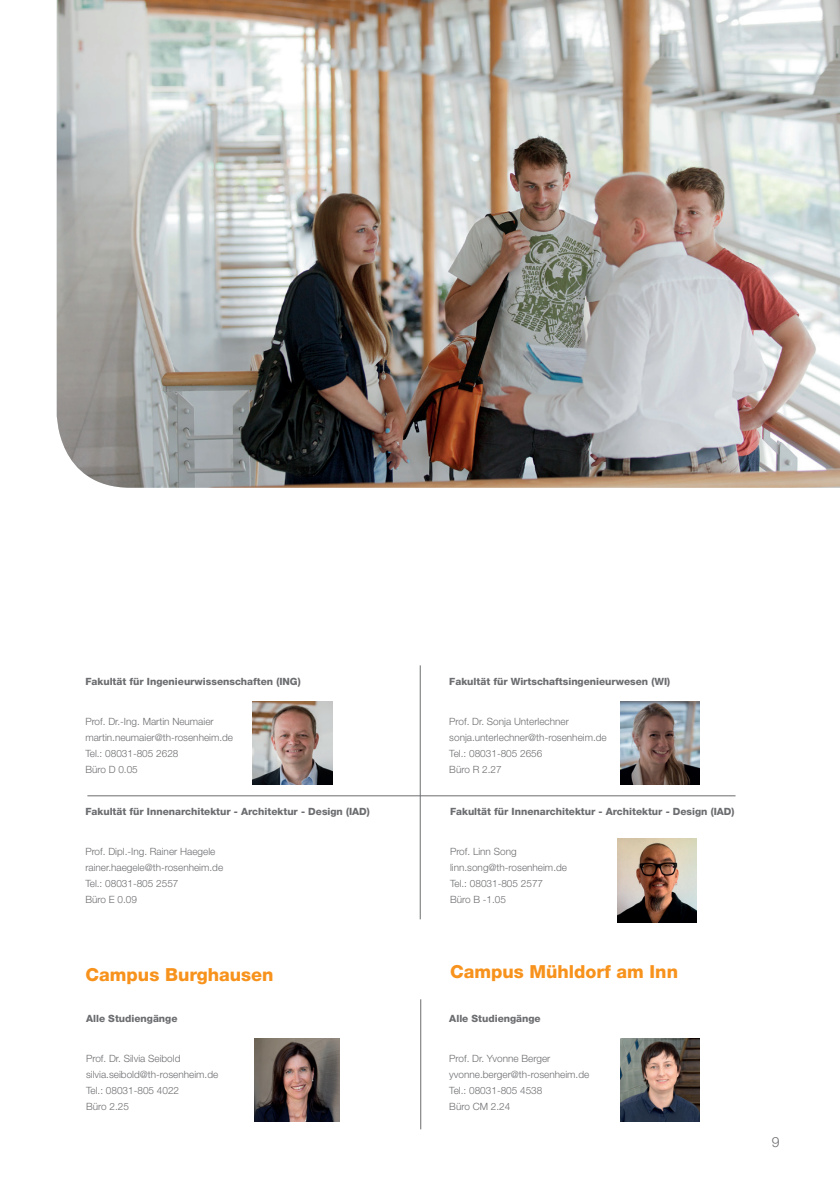
<style>
.page{position:relative;width:840px;height:1191px;background:#fff}
.page>*{position:absolute;margin:0;border:0;box-sizing:border-box;transform-origin:0 0}
.t1{font:800 18px "Helvetica Neue LT Pro";color:#f7931d}
.t2{font:300 14px "Helvetica Neue LT Pro";color:#6c6d70}
.t3{font:300 10px/16px "Helvetica Neue LT Pro";color:#6c6d70}
.t4{font:800 10px "Helvetica Neue LT Pro";color:#6c6d70}
</style>
<div class="page">
<hr style="left:419px;top:665px;width:1px;height:254px;background:#6c6d70">
<img style="left:253px;top:701px;width:79px;height:84px">
<img style="left:620px;top:701px;width:79px;height:84px">
<img style="left:620px;top:1038px;width:79px;height:83px">
<img style="left:254px;top:1038px;width:85px;height:83px">
<hr style="left:420px;top:999px;width:1px;height:130px;background:#6c6d70">
<img style="left:57px;top:0;width:782px;height:488px">
<hr style="left:87px;top:795px;width:648px;height:1px;background:#6c6d70">
<img style="left:617px;top:839px;width:79px;height:83px">
<p class="t4" style="left:85px;top:675px;width:217px">Fakultät für Ingenieurwissenschaften (ING)</p>
<p class="t3" style="left:85px;top:713px;width:149px">Prof. Dr.-Ing. Martin Neumaier martin.neumaier@th-rosenheim.de<br>Tel.: 08031-805 2628<br>Büro D 0.05</p>
<p class="t4" style="left:85px;top:805px;width:286px">Fakultät für Innenarchitektur - Architektur - Design (IAD)</p>
<p class="t3" style="left:85px;top:843px;width:139px">Prof. Dipl.-Ing. Rainer Haegele rainer.haegele@th-rosenheim.de<br>Tel.: 08031-805 2557<br>Büro E 0.09</p>
<p class="t4" style="left:449px;top:675px;width:222px">Fakultät für Wirtschaftsingenieurwesen (WI)</p>
<p class="t3" style="left:449px;top:713px;width:159px">Prof. Dr. Sonja Unterlechner sonja.unterlechner@th-rosenheim.de<br>Tel.: 08031-805 2656<br>Büro R 2.27</p>
<p class="t4" style="left:450px;top:805px;width:286px">Fakultät für Innenarchitektur - Architektur - Design (IAD)</p>
<p class="t3" style="left:450px;top:843px;width:118px">Prof. Linn Song linn.song@th-rosenheim.de<br>Tel.: 08031-805 2577<br>Büro B -1.05</p>
<h1 class="t1" style="left:85px;top:964px;width:189px">Campus Burghausen</h1>
<h1 class="t1" style="left:450px;top:960px;width:229px">Campus Mühldorf am Inn</h1>
<p class="t4" style="left:86px;top:1012px;width:93px">Alle Studiengänge</p>
<p class="t3" style="left:86px;top:1049px;width:134px">Prof. Dr. Silvia Seibold silvia.seibold@th-rosenheim.de<br>Tel.: 08031-805 4022<br>Büro 2.25</p>
<p class="t4" style="left:449px;top:1012px;width:93px">Alle Studiengänge</p>
<p class="t3" style="left:449px;top:1049px;width:141px">Prof. Dr. Yvonne Berger yvonne.berger@th-rosenheim.de<br>Tel.: 08031-805 4538<br>Büro CM 2.24</p>
<h2 class="t2" style="left:771px;top:1133px;width:9px">9</h2>
</div>
